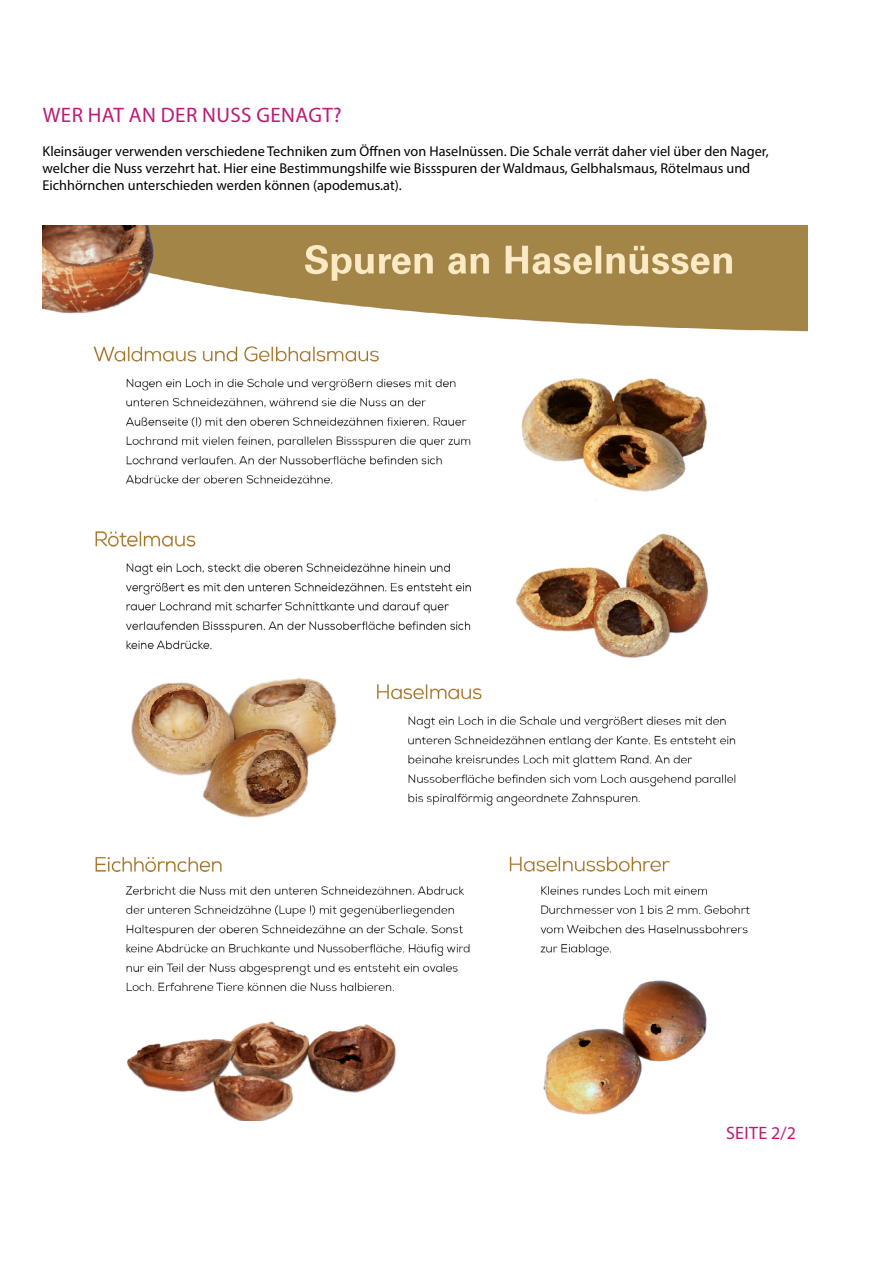
<style>
.page{position:relative;width:893px;height:1263px;background:#fff}
.page>*{position:absolute;margin:0;border:0;box-sizing:border-box;transform-origin:0 0}
.t1{font:21px "Myriad Pro";letter-spacing:.02em;color:#bc1a75}
.t2{font:18px "Myriad Pro";letter-spacing:.02em;color:#bc1a75}
.t3{font:14.25px/17.1px "Myriad Pro";color:#000}
</style>
<div class="page">
<img style="left:43px;top:225px;width:764px;height:895px">
<h1 class="t1" style="left:43px;top:102px;width:300px">WER HAT AN DER NUSS GENAGT?</h1>
<p class="t3" style="left:43px;top:143px;width:728px">Kleinsäuger verwenden verschiedene Techniken zum Öffnen von Haselnüssen. Die Schale verrät daher viel über den Nager, welcher die Nuss verzehrt hat. Hier eine Bestimmungshilfe wie Bissspuren der Waldmaus, Gelbhalsmaus, Rötelmaus und<br>Eichhörnchen unterschieden werden können (apodemus.at).</p>
<p class="t2" style="left:726px;top:1122px;width:71px">SEITE 2/2</p>
</div>
